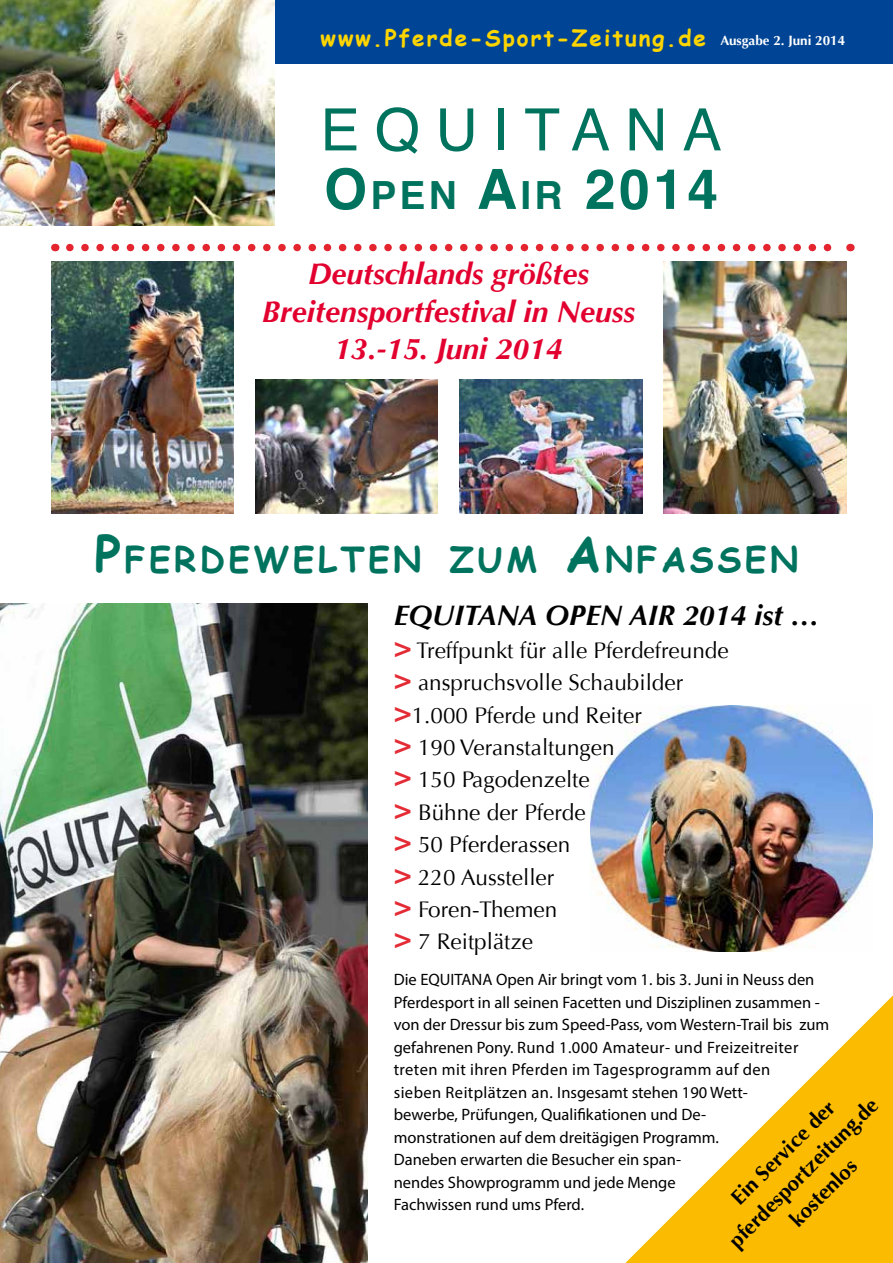
<style>
.page{position:relative;width:893px;height:1263px;background:#fff}
.page>*{position:absolute;margin:0;border:0;box-sizing:border-box;transform-origin:0 0}
.t1{font:58.5px "Helvetica";letter-spacing:.26em;color:#00735e}
.t2{font:700 55.5px "Helvetica";color:#00735e}
.t3{font:700 34.65px "Comic Sans MS";letter-spacing:.1em;color:#00735e}
.t4{font:italic 700 30px/37.5px "Optima";color:#e2002f;text-align:center}
.t5{font:italic 700 28.5px "Optima";color:#000}
.t6{font:22.5px/32.4px "Optima";color:#000}
.t7{font:700 22.5px "Comic Sans MS";letter-spacing:.09em;color:#ffd500}
.t8{font:700 21px/28.5px "Optima";color:#000;text-align:center}
.t9{font:16.5px/22.5px "Myriad Pro";color:#000}
.s1{font-family:"Optima";font-size:13.5px;color:#fff}
.s2{font-size:38.85px}
.s3{font-size:49.5px}
.s4{font-weight:900;font-size:27px;color:#e42c36}
</style>
<div class="page">
<svg style="left:625px;top:951px;width:268px;height:312px"></svg>
<img style="left:590px;top:706px;width:283px;height:245px">
<svg style="left:70px;top:244px;width:762px;height:7px"></svg>
<img style="left:0;top:604px;width:368px;height:659px">
<img style="left:255px;top:379px;width:183px;height:135px">
<div style="left:274px;top:0;width:619px;height:64px;background:#004595"></div>
<img style="left:0;top:0;width:274px;height:226px">
<img style="left:459px;top:379px;width:183px;height:135px">
<img style="left:51px;top:262px;width:183px;height:252px">
<img style="left:663px;top:262px;width:183px;height:251px">
<h3 class="t7" style="left:321px;top:21px;width:526px">www.Pferde-Sport-Zeitung.de <span class="s1">Ausgabe 2. Juni 2014</span></h3>
<h1 class="t1" style="left:320px;top:85px;width:403px">EQUITANA</h1>
<h2 class="t2" style="left:324px;top:145px;width:396px">O<span class="s2">PEN</span> A<span class="s2">IR</span> 2014</h2>
<h3 class="t4" style="left:262px;top:256px;width:375px">Deutschlands größtes<br>Breitensportfestival in Neuss<br>13.-15. Juni 2014</h3>
<h3 class="t3" style="left:95px;top:534px;width:705px"><span class="s3">P</span>FERDEWELTEN ZUM <span class="s3">A</span>NFASSEN</h3>
<h3 class="t5" style="left:394px;top:599px;width:427px">EQUITANA OPEN AIR 2014 ist …</h3>
<h3 class="t6" style="left:394px;top:634px;width:336px"><span class="s4">&gt;</span> Treffpunkt für alle Pferdefreunde <span class="s4">&gt;</span> anspruchsvolle Schaubilder <span class="s4">&gt;</span>1.000 Pferde und Reiter<br><span class="s4">&gt;</span> 190 Veranstaltungen<br><span class="s4">&gt;</span> 150 Pagodenzelte<br><span class="s4">&gt;</span> Bühne der Pferde<br><span class="s4">&gt;</span> 50 Pferderassen<br><span class="s4">&gt;</span> 220 Aussteller<br><span class="s4">&gt;</span> Foren-Themen<br><span class="s4">&gt;</span> 7 Reitplätze</h3>
<p class="t9" style="left:394px;top:968px;width:437px">Die EQUITANA Open Air bringt vom 1. bis 3. Juni in Neuss den Pferdesport in all seinen Facetten und Disziplinen zusammen - von der Dressur bis zum Speed-Pass, vom Western-Trail bis zum gefahrenen Pony. Rund 1.000 Amateur- und Freizeitreiter treten mit ihren Pferden im Tagesprogramm auf den<br>sieben Reitplätzen an. Insgesamt stehen 190 Wett-<br>bewerbe, Prüfungen, Qualifikationen und De-<br>monstrationen auf dem dreitägigen Programm.<br>Daneben erwarten die Besucher ein span-<br>nendes Showprogramm und jede Menge<br>Fachwissen rund ums Pferd.</p>
<p class="t8" style="left:702px;top:1213px;width:203px;rotate:-45deg">Ein Service der pferdesportzeitung.de kostenlos</p>
</div>
